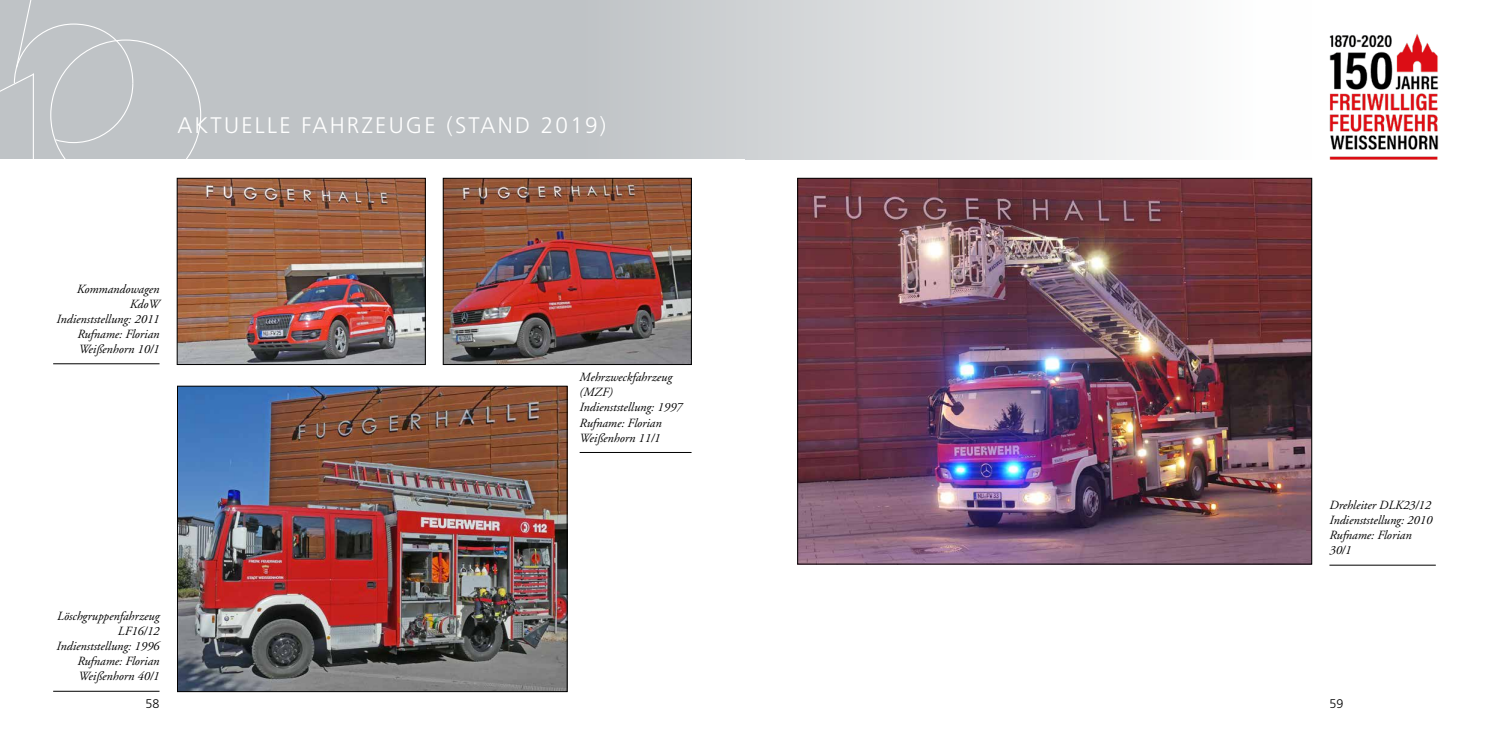
<style>
.page{position:relative;width:1489px;height:745px;background:#fff}
.page>*{position:absolute;margin:0;border:0;box-sizing:border-box;transform-origin:0 0}
.t1{font:300 22.5px "Frutiger";letter-spacing:.1em;color:#fff}
.t2{font:italic 12.5px/15px "Adobe Garamond";color:#000;text-align:right}
.t3{font:300 12.5px "Frutiger";color:#000}
</style>
<div class="page">
<svg style="left:0;top:0;width:1159px;height:159px;background:#cdd0d2"></svg>
<hr style="left:33px;top:73px;width:1px;height:117px;background:#fff">
<div style="left:0;top:0;width:134px;height:144px;background:#bfc3c6"></div>
<img style="left:1329px;top:34px;width:110px;height:126px">
<img style="left:179px;top:180px;width:244px;height:182px">
<div style="left:177px;top:178px;width:248px;height:186px;border:1px solid #000"></div>
<img style="left:445px;top:180px;width:244px;height:182px">
<div style="left:443px;top:178px;width:248px;height:186px;border:1px solid #000"></div>
<img style="left:179px;top:388px;width:386px;height:301px">
<div style="left:177px;top:386px;width:390px;height:305px;border:1px solid #000"></div>
<img style="left:799px;top:180px;width:510px;height:382px">
<hr style="left:53px;top:363px;width:106px;height:1px;background:#000">
<hr style="left:53px;top:690px;width:106px;height:1px;background:#000">
<hr style="left:579px;top:452px;width:112px;height:1px;background:#000">
<hr style="left:1329px;top:564px;width:106px;height:1px;background:#000">
<h1 class="t1" style="left:177px;top:113px;width:430px">AKTUELLE FAHRZEUGE (STAND 2019)</h1>
<p class="t2" style="left:57px;top:281px;width:104px">Kommandowagen<br>KdoW<br>Indienststellung: 2011<br>Rufname: Florian<br>Weißenhorn 10/1</p>
<p class="t2" style="left:579px;top:370px;width:104px;text-align:left">Mehrzweckfahrzeug (MZF)<br>Indienststellung: 1997<br>Rufname: Florian<br>Weißenhorn 11/1</p>
<p class="t2" style="left:57px;top:608px;width:104px">Löschgruppenfahrzeug<br>LF16/12<br>Indienststellung: 1996<br>Rufname: Florian<br>Weißenhorn 40/1</p>
<p class="t2" style="left:1329px;top:498px;width:104px;text-align:left">Drehleiter DLK23/12<br>Indienststellung: 2010<br>Rufname: Florian<br>30/1</p>
<p class="t3" style="left:146px;top:696px;width:15px">58</p>
<p class="t3" style="left:1329px;top:696px;width:15px">59</p>
</div>
